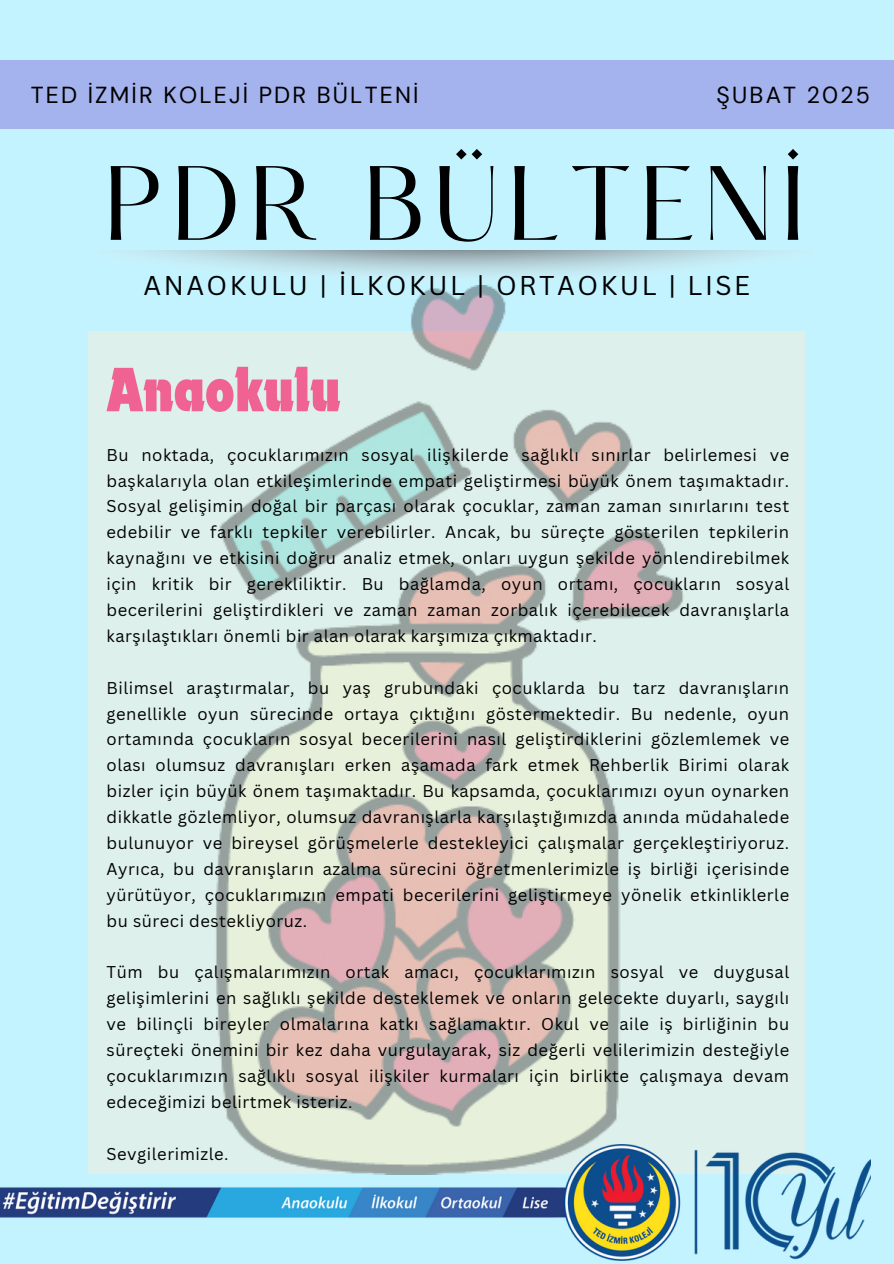
<style>
.page{position:relative;width:894px;height:1264px;background:#fff}
.page>*{position:absolute;margin:0;border:0;box-sizing:border-box;transform-origin:0 0}
.t1{font:92.1px "Hatton";letter-spacing:.095em;color:#000}
.t2{font:700 condensed 65.1px "Dynamo Com";color:#f06292}
.t3{font:26.4px "Canva Sans";letter-spacing:.095em;color:#000}
.t4{font:23.1px "DM Sans";letter-spacing:.095em;color:#000}
.t5{font:16.65px/25.8px "Canva Sans";letter-spacing:.03em;color:#000;text-align:justify}
</style>
<div class="page">
<div style="left:0;top:0;width:893px;height:1263px;background:#c2f3ff"></div>
<div style="left:0;top:60px;width:893px;height:69px;background:#a4b2ed"></div>
<img style="left:0;top:1174px;width:870px;height:86px">
<img style="left:88px;top:285px;width:783px;height:889px">
<p class="t4" style="left:31px;top:80px;width:389px">TED İZMİR KOLEJİ PDR BÜLTENİ</p>
<p class="t4" style="left:716px;top:80px;width:155px">ŞUBAT 2025</p>
<h3 class="t1" style="left:104px;top:161px;width:701px">PDR BÜLTENİ</h3>
<p class="t3" style="left:143px;top:267px;width:608px">ANAOKULU | İLKOKUL | ORTAOKUL | LISE</p>
<h2 class="t2" style="left:107px;top:351px;width:235px">Anaokulu</h2>
<h4 class="t5" style="left:107px;top:441px;width:684px">Bu noktada, çocuklarımızın sosyal ilişkilerde sağlıklı sınırlar belirlemesi ve başkalarıyla olan etkileşimlerinde empati geliştirmesi büyük önem taşımaktadır.<br>Sosyal gelişimin doğal bir parçası olarak çocuklar, zaman zaman sınırlarını test edebilir ve farklı tepkiler verebilirler. Ancak, bu süreçte gösterilen tepkilerin kaynağını ve etkisini doğru analiz etmek, onları uygun şekilde yönlendirebilmek için kritik bir gerekliliktir. Bu bağlamda, oyun ortamı, çocukların sosyal becerilerini geliştirdikleri ve zaman zaman zorbalık içerebilecek davranışlarla karşılaştıkları önemli bir alan olarak karşımıza çıkmaktadır.</h4>
<h4 class="t5" style="left:107px;top:674px;width:684px">Bilimsel araştırmalar, bu yaş grubundaki çocuklarda bu tarz davranışların genellikle oyun sürecinde ortaya çıktığını göstermektedir. Bu nedenle, oyun ortamında çocukların sosyal becerilerini nasıl geliştirdiklerini gözlemlemek ve olası olumsuz davranışları erken aşamada fark etmek Rehberlik Birimi olarak bizler için büyük önem taşımaktadır. Bu kapsamda, çocuklarımızı oyun oynarken dikkatle gözlemliyor, olumsuz davranışlarla karşılaştığımızda anında müdahalede bulunuyor ve bireysel görüşmelerle destekleyici çalışmalar gerçekleştiriyoruz.<br>Ayrıca, bu davranışların azalma sürecini öğretmenlerimizle iş birliği içerisinde yürütüyor, çocuklarımızın empati becerilerini geliştirmeye yönelik etkinliklerle bu süreci destekliyoruz.</h4>
<h1 class="t5" style="left:107px;top:959px;width:684px">Tüm bu çalışmalarımızın ortak amacı, çocuklarımızın sosyal ve duygusal gelişimlerini en sağlıklı şekilde desteklemek ve onların gelecekte duyarlı, saygılı ve bilinçli bireyler olmalarına katkı sağlamaktır. Okul ve aile iş birliğinin bu süreçteki önemini bir kez daha vurgulayarak, siz değerli velilerimizin desteğiyle çocuklarımızın sağlıklı sosyal ilişkiler kurmaları için birlikte çalışmaya devam edeceğimizi belirtmek isteriz.</h1>
<p class="t5" style="left:107px;top:1140px;width:123px">Sevgilerimizle.</p>
</div>
